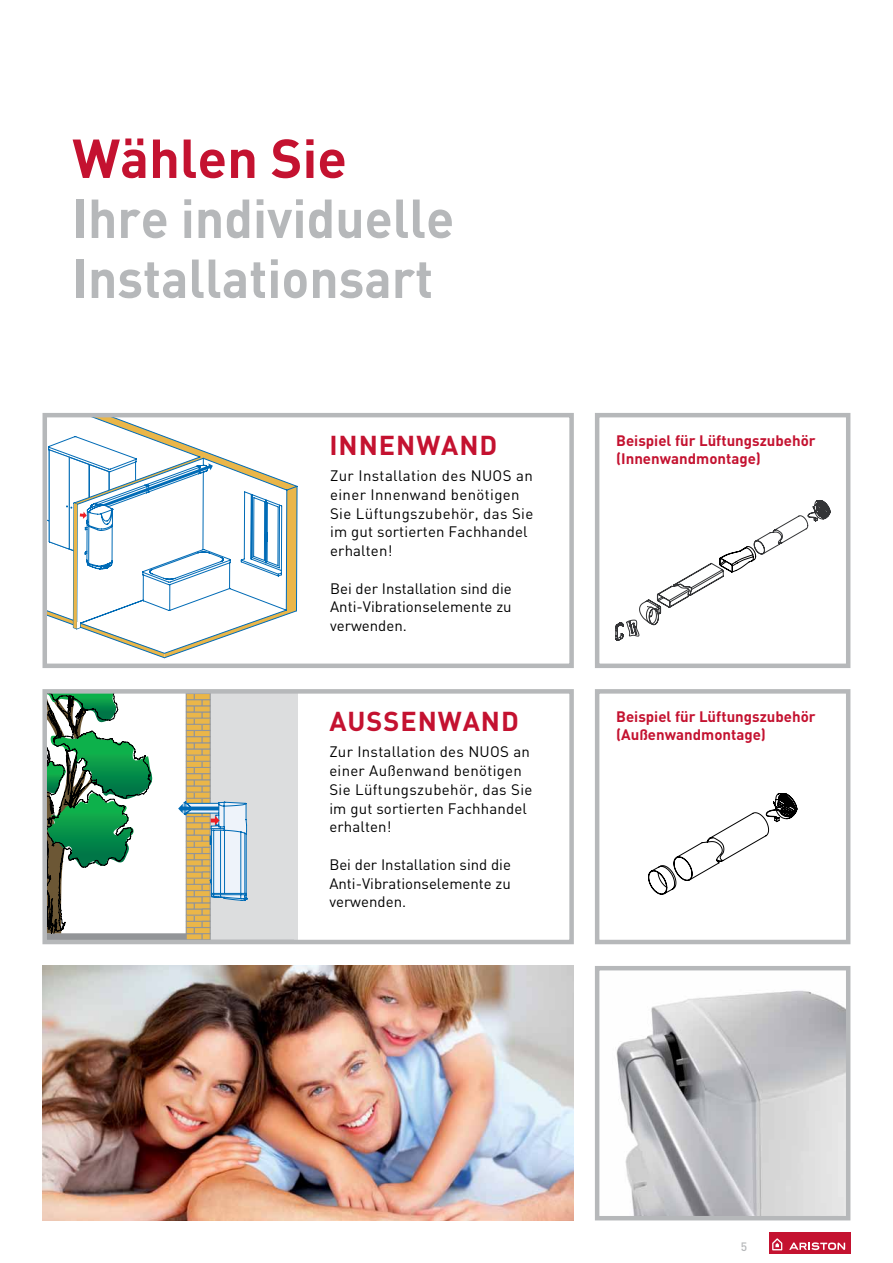
<style>
.page{position:relative;width:893px;height:1263px;background:#fff}
.page>*{position:absolute;margin:0;border:0;box-sizing:border-box;transform-origin:0 0}
.t1{font:700 54px/60px "DINOT";color:#b6b8ba;scale:.95 1}
.t2{font:700 54px "DINOT";color:#c41230}
.t3{font:700 27px "DINOT";letter-spacing:.035em;color:#c41230}
.t4{font:15px/18.8px "DINOT";letter-spacing:.01em;color:#000}
.t5{font:700 15px/18px "DINOT";color:#c41230}
.t6{font:500 12px "DINOT";color:#b6b8ba}
</style>
<div class="page">
<div style="left:768px;top:1232px;width:82px;height:21px;background:#c41230"></div>
<svg style="left:772px;top:1238px;width:10px;height:12px"></svg>
<svg style="left:789px;top:1242px;width:56px;height:8px"></svg>
<svg style="left:48px;top:418px;width:249px;height:240px"></svg>
<div style="left:43px;top:413px;width:531px;height:255px;border:4px solid #b6b8ba"></div>
<div style="left:210px;top:691px;width:88px;height:249px;background:#dcddde"></div>
<svg style="left:47px;top:694px;width:201px;height:245px"></svg>
<div style="left:42px;top:689px;width:532px;height:255px;border:4px solid #b6b8ba"></div>
<div style="left:595px;top:689px;width:255px;height:255px;border:4px solid #b6b8ba"></div>
<div style="left:595px;top:413px;width:255px;height:255px;border:4px solid #b6b8ba"></div>
<img style="left:616px;top:990px;width:229px;height:225px">
<div style="left:595px;top:966px;width:255px;height:254px;border:4px solid #b6b8ba"></div>
<svg style="left:615px;top:500px;width:215px;height:140px"></svg>
<svg style="left:648px;top:793px;width:149px;height:101px"></svg>
<img style="left:43px;top:966px;width:531px;height:254px">
<h1 class="t2" style="left:72px;top:123px;width:276px">Wählen Sie</h1>
<h1 class="t1" style="left:72px;top:187px;width:404px">Ihre individuelle<br>Installationsart</h1>
<h2 class="t3" style="left:329px;top:427px;width:31px">Innenw</h2>
<h2 class="t3" style="left:441px;top:427px;width:37px">and</h2>
<p class="t4" style="left:330px;top:466px;width:205px">Zur Installation des NUOS an einer Innenwand benötigen<br>Sie Lüftungszubehör, das Sie im gut sortierten Fachhandel erhalten!</p>
<p class="t4" style="left:330px;top:579px;width:183px;text-align:justify">Bei der Installation sind die Anti-Vibrationselemente zu verwenden.</p>
<h2 class="t3" style="left:329px;top:704px;width:92px">AuSSenw</h2>
<h2 class="t3" style="left:463px;top:704px;width:37px">and</h2>
<p class="t4" style="left:329px;top:742px;width:205px">Zur Installation des NUOS an einer Außenwand benötigen<br>Sie Lüftungszubehör, das Sie im gut sortierten Fachhandel erhalten!</p>
<p class="t4" style="left:329px;top:855px;width:183px;text-align:justify">Bei der Installation sind die Anti-Vibrationselemente zu verwenden.</p>
<p class="t5" style="left:616px;top:431px;width:201px">Beispiel für Lüftungszubehör (Innenwandmontage)</p>
<p class="t5" style="left:616px;top:707px;width:201px">Beispiel für Lüftungszubehör (Außenwandmontage)</p>
<p class="t6" style="left:741px;top:1239px;width:8px">5</p>
</div>
